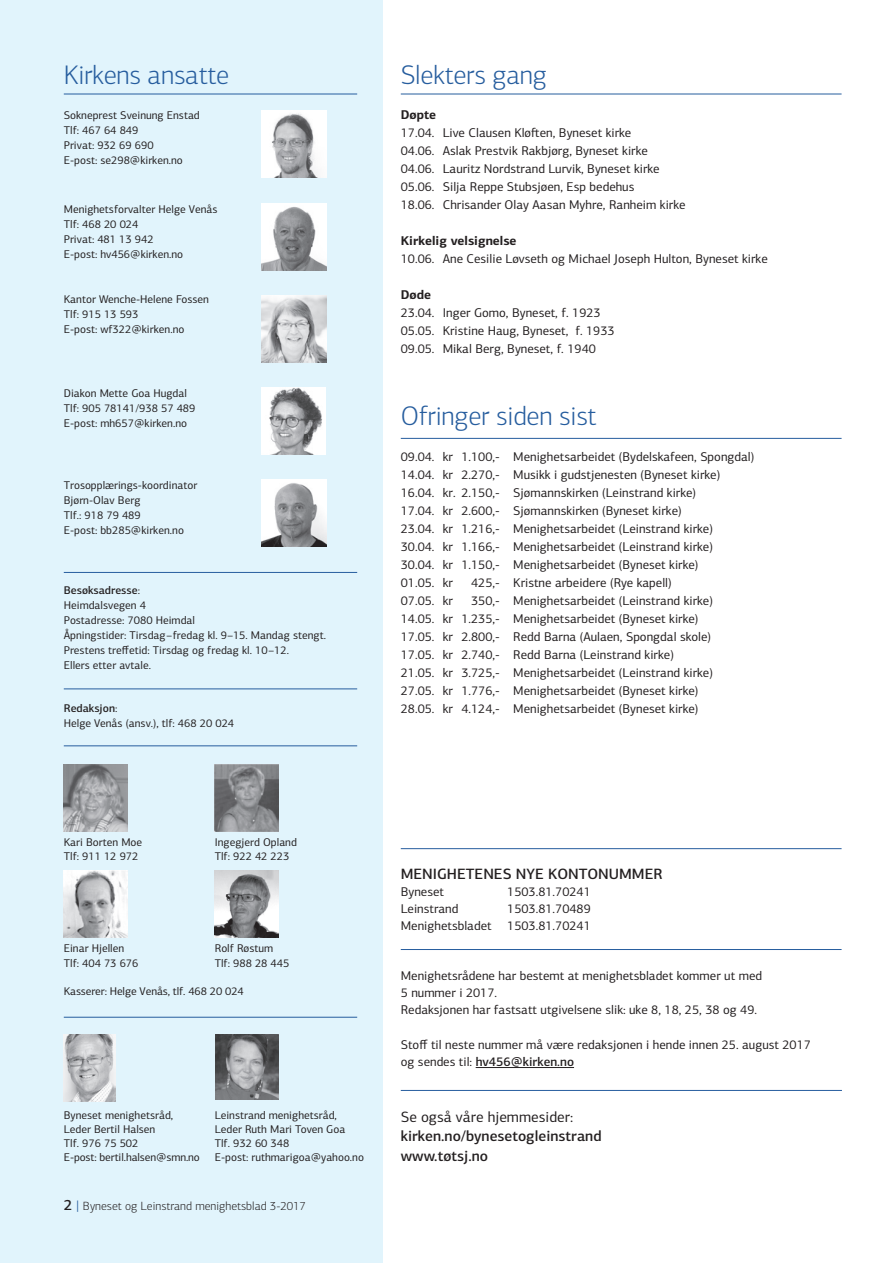
<style>
.page{position:relative;width:893px;height:1263px;background:#fff}
.page>*{position:absolute;margin:0;border:0;box-sizing:border-box;transform-origin:0 0}
.t1{font:300 27px "PF Centro Sans Pro";letter-spacing:-.01em;color:#265d9e}
.t2{font:500 15px/19.5px "PF Centro Sans Pro";color:#231f20}
.t3{font:15px "PF Centro Sans Pro";color:#231f20}
.t4{font:12.75px/18px "PF Centro Sans Pro";color:#231f20}
.t5{font:700 12.75px "PF Centro Sans Pro";color:#231f20}
.t6{font:300 12px "PF Centro Sans Pro";color:#231f20}
.t7{font:11.25px/15px "PF Centro Sans Pro";color:#231f20}
.s1{font-weight:500}
.s2{font-weight:500;font-size:15px}
.s3{font-weight:400;font-size:13.5px;color:#265d9e}
</style>
<div class="page">
<div style="left:0;top:0;width:383px;height:1263px;background:#e1f4fc"></div>
<img style="left:262px;top:203px;width:64px;height:67px">
<img style="left:262px;top:295px;width:64px;height:67px">
<img style="left:262px;top:111px;width:64px;height:67px">
<img style="left:262px;top:480px;width:64px;height:67px">
<img style="left:215px;top:764px;width:64px;height:67px">
<img style="left:64px;top:870px;width:64px;height:67px">
<img style="left:215px;top:1035px;width:64px;height:65px">
<img style="left:64px;top:1035px;width:51px;height:66px">
<img style="left:64px;top:764px;width:64px;height:67px">
<hr style="left:476px;top:1067px;width:98px;height:1px;background:#231f20">
<hr style="left:401px;top:1090px;width:441px;height:1px;background:#265d9e">
<hr style="left:64px;top:572px;width:293px;height:1px;background:#265d9e">
<hr style="left:64px;top:688px;width:293px;height:1px;background:#265d9e">
<hr style="left:64px;top:745px;width:293px;height:1px;background:#265d9e">
<img style="left:262px;top:388px;width:64px;height:67px">
<hr style="left:401px;top:848px;width:441px;height:1px;background:#265d9e">
<hr style="left:401px;top:94px;width:441px;height:1px;background:#265d9e">
<hr style="left:64px;top:94px;width:293px;height:1px;background:#265d9e">
<hr style="left:401px;top:949px;width:441px;height:1px;background:#265d9e">
<hr style="left:64px;top:1017px;width:293px;height:1px;background:#265d9e">
<img style="left:215px;top:870px;width:64px;height:67px">
<hr style="left:401px;top:438px;width:441px;height:1px;background:#265d9e">
<h1 class="t1" style="left:64px;top:59px;width:167px">Kirkens ansatte</h1>
<p class="t7" style="left:64px;top:108px;width:138px">Sokneprest Sveinung Enstad<br>Tlf: 467 64 849<br>Privat: 932 69 690<br>E-post: se298@kirken.no</p>
<p class="t7" style="left:64px;top:202px;width:155px">Menighetsforvalter Helge Venås<br>Tlf: 468 20 024<br>Privat: 481 13 942<br>E-post: hv456@kirken.no</p>
<p class="t7" style="left:64px;top:291px;width:147px">Kantor Wenche-Helene Fossen<br>Tlf: 915 13 593<br>E-post: wf322@kirken.no</p>
<p class="t7" style="left:64px;top:385px;width:133px">Diakon Mette Goa Hugdal<br>Tlf: 905 78141/938 57 489<br>E-post: mh657@kirken.no</p>
<p class="t7" style="left:64px;top:477px;width:135px">Trosopplærings-koordinator<br>Bjørn-Olav Berg<br>Tlf.: 918 79 489<br>E-post: bb285@kirken.no</p>
<p class="t7" style="left:64px;top:583px;width:264px"><span class="s1">Besøksadresse</span>:<br>Heimdalsvegen 4<br>Postadresse: 7080 Heimdal<br>Åpningstider: Tirsdag–fredag kl. 9–15. Mandag stengt.<br>Prestens treffetid: Tirsdag og fredag kl. 10–12.<br>Ellers etter avtale.</p>
<p class="t7" style="left:64px;top:701px;width:172px"><span class="s1">Redaksjon</span>:<br>Helge Venås (ansv.), tlf: 468 20 024</p>
<h1 class="t1" style="left:401px;top:59px;width:148px">Slekters gang</h1>
<p class="t5" style="left:401px;top:106px;width:37px">Døpte</p>
<p class="t4" style="left:401px;top:123px;width:286px">17.04. Live Clausen Kløften, Byneset kirke<br>04.06. Aslak Prestvik Rakbjørg, Byneset kirke<br>04.06. Lauritz Nordstrand Lurvik, Byneset kirke 05.06. Silja Reppe Stubsjøen, Esp bedehus<br>18.06. Chrisander Olay Aasan Myhre, Ranheim kirke</p>
<p class="t5" style="left:401px;top:232px;width:117px">Kirkelig velsignelse</p>
<p class="t4" style="left:401px;top:249px;width:369px">10.06. Ane Cesilie Løvseth og Michael Joseph Hulton, Byneset kirke</p>
<p class="t5" style="left:401px;top:286px;width:32px">Døde</p>
<p class="t4" style="left:401px;top:303px;width:215px">23.04. Inger Gomo, Byneset, f. 1923<br>05.05. Kristine Haug, Byneset, f. 1933<br>09.05. Mikal Berg, Byneset, f. 1940</p>
<h1 class="t1" style="left:401px;top:400px;width:197px">Ofringer siden sist</h1>
<p class="t4" style="left:401px;top:447px;width:355px">09.04. kr 1.100,- Menighetsarbeidet (Bydelskafeen, Spongdal)<br>14.04. kr 2.270,- Musikk i gudstjenesten (Byneset kirke)<br>16.04. kr. 2.150,- Sjømannskirken (Leinstrand kirke)<br>17.04. kr 2.600,- Sjømannskirken (Byneset kirke)<br>23.04. kr 1.216,- Menighetsarbeidet (Leinstrand kirke)<br>30.04. kr 1.166,- Menighetsarbeidet (Leinstrand kirke)<br>30.04. kr 1.150,- Menighetsarbeidet (Byneset kirke)<br>01.05. kr</p>
<p class="t4" style="left:471px;top:573px;width:202px">425,- Kristne arbeidere (Rye kapell)</p>
<p class="t4" style="left:401px;top:591px;width:314px;text-indent:70px">350,- Menighetsarbeidet (Leinstrand kirke)<br>14.05. kr 1.235,- Menighetsarbeidet (Byneset kirke)<br>17.05. kr 2.800,- Redd Barna (Aulaen, Spongdal skole)<br>17.05. kr 2.740,- Redd Barna (Leinstrand kirke)<br>21.05. kr 3.725,- Menighetsarbeidet (Leinstrand kirke)<br>27.05. kr 1.776,- Menighetsarbeidet (Byneset kirke)<br>28.05. kr 4.124,- Menighetsarbeidet (Byneset kirke)</p>
<p class="t4" style="left:401px;top:591px;width:54px">07.05. kr</p>
<p class="t7" style="left:64px;top:835px;width:80px;line-height:14.2px">Kari Borten Moe<br>Tlf: 911 12 972</p>
<p class="t7" style="left:215px;top:835px;width:84px;line-height:14.2px">Ingegjerd Opland<br>Tlf: 922 42 223</p>
<p class="t7" style="left:64px;top:941px;width:76px;line-height:14.2px">Einar Hjellen<br>Tlf: 404 73 676</p>
<p class="t7" style="left:215px;top:941px;width:76px;line-height:14.2px">Rolf Røstum<br>Tlf: 988 28 445</p>
<p class="t7" style="left:64px;top:983px;width:182px">Kasserer: Helge Venås, tlf. 468 20 024</p>
<p class="t7" style="left:64px;top:1108px;width:138px;line-height:14px">Byneset menighetsråd,<br>Leder Bertil Halsen<br>Tlf. 976 75 502<br>E-post: bertil.halsen@smn.no</p>
<p class="t7" style="left:215px;top:1107px;width:151px;line-height:14.2px">Leinstrand menighetsråd,<br>Leder Ruth Mari Toven Goa<br>Tlf. 932 60 348<br>E-post: ruthmarigoa@yahoo.no</p>
<p class="t6" style="left:64px;top:1199px;width:244px"><span class="s2">2</span> <span class="s3">|</span> Byneset og Leinstrand menighetsblad 3-2017</p>
<p class="t2" style="left:401px;top:864px;width:263px">MENIGHETENES NYE KONTONUMMER</p>
<p class="t4" style="left:401px;top:882px;width:45px">Byneset</p>
<p class="t4" style="left:507px;top:882px;width:85px">1503.81.70241</p>
<p class="t4" style="left:401px;top:900px;width:59px">Leinstrand</p>
<p class="t4" style="left:401px;top:900px;width:192px;line-height:17.2px;text-align:right">1503.81.70489<br>Menighetsbladet 1503.81.70241</p>
<p class="t4" style="left:401px;top:967px;width:363px;line-height:17.2px">Menighetsrådene har bestemt at menighetsbladet kommer ut med<br>5 nummer i 2017.<br>Redaksjonen har fastsatt utgivelsene slik: uke 8, 18, 25, 38 og 49.</p>
<p class="t4" style="left:401px;top:1036px;width:412px;line-height:17.2px">Stoff til neste nummer må være redaksjonen i hende innen 25. august 2017 og sendes til: <span class="s1">hv456@kirken.no</span></p>
<p class="t3" style="left:401px;top:1108px;width:174px">Se også våre hjemmesider:</p>
<p class="t2" style="left:401px;top:1126px;width:202px">kirken.no/bynesetogleinstrand www.tøtsj.no</p>
</div>
